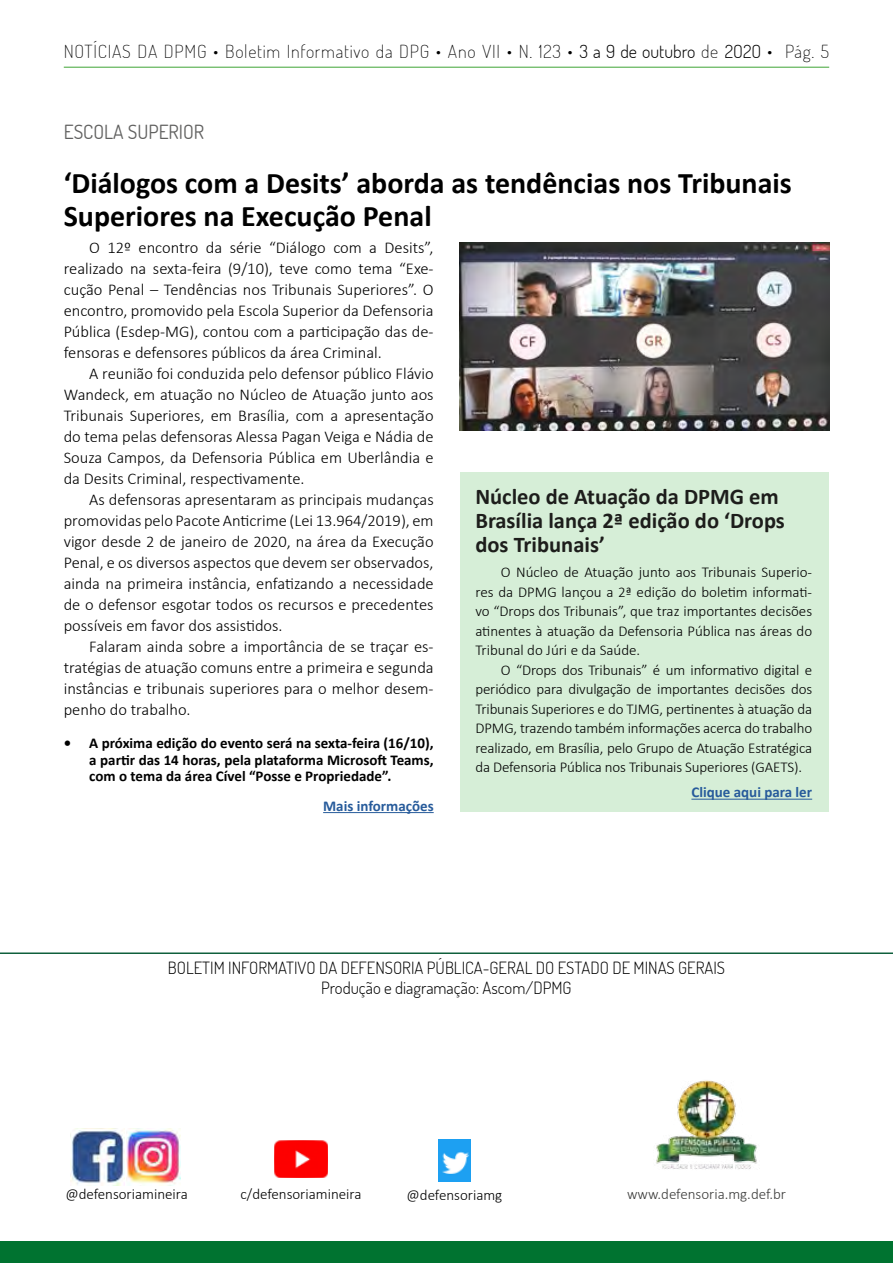
<style>
.page{position:relative;width:893px;height:1263px;background:#fff}
.page>*{position:absolute;margin:0;border:0;box-sizing:border-box;transform-origin:0 0}
.t1{font:700 30px/33px "Calibri";color:#000}
.t2{font:700 22.5px/24px "Calibri";color:#1d1d1b}
.t3{font:19.5px "Dosis";color:#616160}
.t4{font:200 18px "Dosis";letter-spacing:.04em;color:#000}
.t5{font:300 16.8px/19.6px "Dosis";color:#000;text-align:center}
.t6{font:300 16.5px/21px "Calibri";color:#000;text-align:justify}
.t7{font:300 15px/19.5px "Calibri";color:#000;text-align:justify}
.t8{font:700 15px/16.5px "Calibri";color:#000;text-align:justify}
.t9{font:700 15px "Calibri";color:#275b9b}
.t10{font:300 15px "Calibri";color:#3c3c3b}
.s1{font-weight:300}
</style>
<div class="page">
<div style="left:0;top:1241px;width:893px;height:22px;background:#007330"></div>
<hr style="left:64px;top:67px;width:765px;height:1px;background:#3fa535">
<div style="left:460px;top:472px;width:368px;height:340px;background:#d6eed7"></div>
<hr style="left:323px;top:812px;width:111px;height:1px;background:#275b9b">
<img style="left:459px;top:243px;width:370px;height:188px">
<hr style="left:691px;top:799px;width:121px;height:1px;background:#275b9b">
<hr style="left:0;top:952px;width:893px;height:2px;background:#005530">
<img style="left:656px;top:1080px;width:101px;height:89px">
<img style="left:275px;top:1140px;width:52px;height:37px">
<img style="left:439px;top:1139px;width:32px;height:43px">
<img style="left:70px;top:1129px;width:54px;height:56px">
<img style="left:126px;top:1129px;width:55px;height:56px">
<p class="t4" style="left:64px;top:40px;width:767px">NOTÍCIAS DA DPMG • Boletim Informativo da DPG • Ano VII • N. 123 • <span class="s1">3 a 9 de outubro</span> de <span class="s1">2O2O</span> • Pág. 5</p>
<p class="t3" style="left:64px;top:119px;width:142px">ESCOLA SUPERIOR</p>
<h1 class="t1" style="left:64px;top:166px;width:730px">‘Diálogos com a Desits’ aborda as tendências nos Tribunais<br>Superiores na Execução Penal</h1>
<p class="t6" style="left:64px;top:237px;width:371px;text-indent:26px">O 12º encontro da série “Diálogo com a Desits”, realizado na sexta-feira (9/10), teve como tema “Exe&shy;cução Penal – Tendências nos Tribunais Superiores”. O encontro, promovido pela Escola Superior da Defensoria Pública (Esdep-MG), contou com a participação das de&shy;fensoras e defensores públicos da área Criminal.</p>
<p class="t6" style="left:64px;top:363px;width:371px;text-indent:26px">A reunião foi conduzida pelo defensor público Flávio Wandeck, em atuação no Núcleo de Atuação junto aos Tribunais Superiores, em Brasília, com a apresentação do tema pelas defensoras Alessa Pagan Veiga e Nádia de Souza Campos, da Defensoria Pública em Uberlândia e da Desits Criminal, respectivamente.</p>
<p class="t6" style="left:64px;top:489px;width:371px;text-indent:26px">As defensoras apresentaram as principais mudanças promovidas pelo Pacote Anticrime (Lei 13.964/2019), em vigor desde 2 de janeiro de 2020, na área da Execução Penal, e os diversos aspectos que devem ser observados, ainda na primeira instância, enfatizando a necessidade de o defensor esgotar todos os recursos e precedentes possíveis em favor dos assistidos.</p>
<p class="t6" style="left:64px;top:636px;width:371px;text-indent:26px">Falaram ainda sobre a importância de se traçar es&shy;tratégias de atuação comuns entre a primeira e segunda instâncias e tribunais superiores para o melhor desem&shy;penho do trabalho.</p>
<p class="t8" style="left:89px;top:735px;width:346px;text-indent:-26px">• A próxima edição do evento será na sexta-feira (16/10), a partir das 14 horas, pela plataforma Microsoft Teams, com o tema da área Cível “Posse e Propriedade”.</p>
<p class="t9" style="left:323px;top:796px;width:112px">Mais informações</p>
<h2 class="t2" style="left:475px;top:484px;width:311px">Núcleo de Atuação da DPMG em<br>Brasília lança 2ª edição do ‘Drops dos Tribunais’</h2>
<p class="t7" style="left:475px;top:562px;width:338px;text-indent:26px">O Núcleo de Atuação junto aos Tribunais Superio&shy;res da DPMG lançou a 2ª edição do boletim informati&shy;vo “Drops dos Tribunais”, que traz importantes decisões atinentes à atuação da Defensoria Pública nas áreas do Tribunal do Júri e da Saúde.</p>
<p class="t7" style="left:475px;top:660px;width:338px;text-indent:26px">O “Drops dos Tribunais” é um informativo digital e periódico para divulgação de importantes decisões dos Tribunais Superiores e do TJMG, pertinentes à atuação da DPMG, trazendo também informações acerca do trabalho realizado, em Brasília, pelo Grupo de Atuação Estratégica da Defensoria Pública nos Tribunais Superiores (GAETS).</p>
<p class="t9" style="left:691px;top:783px;width:122px">Clique aqui para ler</p>
<p class="t5" style="left:168px;top:957px;width:559px">BOLETIM INFORMATIVO DA DEFENSORIA PÚBLICA-GERAL DO ESTADO DE MINAS GERAIS<br>Produção e diagramação: Ascom/DPMG</p>
<p class="t7" style="left:65px;top:1184px;width:124px">@defensoriamineira</p>
<p class="t7" style="left:241px;top:1184px;width:122px">c/defensoriamineira</p>
<p class="t7" style="left:407px;top:1185px;width:97px">@defensoriamg</p>
<p class="t10" style="left:627px;top:1184px;width:160px">www.defensoria.mg.def.br</p>
</div>
